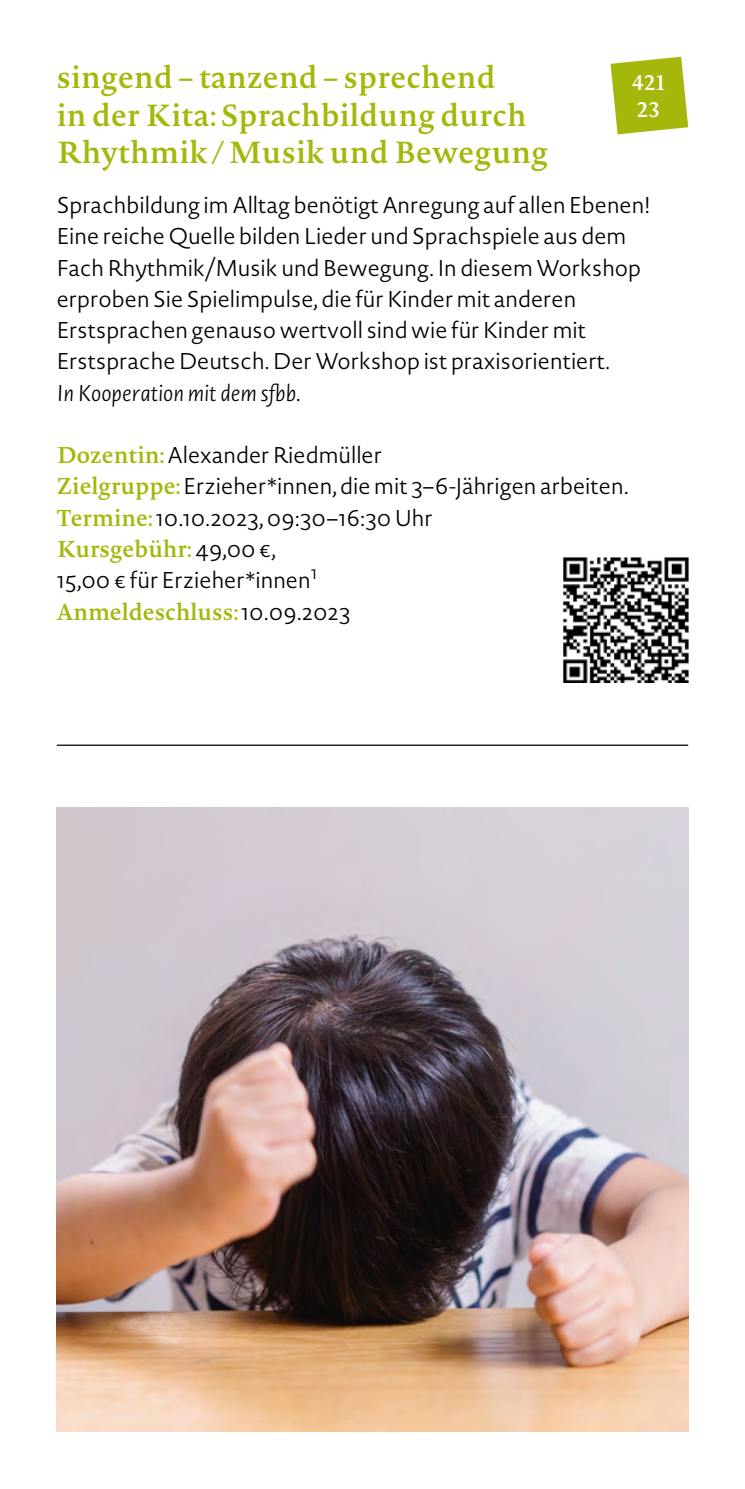
<style>
.page{position:relative;width:745px;height:1489px;background:#fff}
.page>*{position:absolute;margin:0;border:0;box-sizing:border-box;transform-origin:0 0}
.kurs_überschrift{font:600 30px/37.5px "Novel Pro";letter-spacing:.01em;color:#a4b70a}
.fließtext_sans{font:300 22.5px/31.2px "Novel Sans Pro";color:#000}
.fließtext_sans-2{font:600 22.5px "Novel Pro";color:#a4b70a}
.t1{font:600 20.75px "Novel Pro";color:#fff}
.s1{font-style:italic}
.s2{font-family:"Novel Pro";font-weight:600;color:#a4b70a}
.s3{font-family:"Novel Sans Pro";font-weight:300;color:#000}
</style>
<div class="page">
<hr style="left:57px;top:744px;width:630px;height:1px;background:#000">
<svg style="left:610px;top:57px;width:77px;height:77px;background:#b1c12f"></svg>
<img style="left:563px;top:557px;width:124px;height:125px">
<img style="left:57px;top:807px;width:630px;height:624px">
<p class="kurs_überschrift" style="left:57px;top:57px;width:492px">singend – tanzend – sprechend<br>in der Kita: Sprachbildung durch<br>Rhythmik/Musik und Bewegung</p>
<p class="fließtext_sans" style="left:57px;top:189px;width:594px">Sprachbildung im Alltag benötigt Anregung auf allen Ebenen!<br>Eine reiche Quelle bilden Lieder und Sprachspiele aus dem</p>
<p class="fließtext_sans" style="left:57px;top:252px;width:585px">Fach Rhythmik/Musik und Bewegung. In diesem Workshop erproben Sie Spielimpulse, die für Kinder mit anderen</p>
<p class="fließtext_sans" style="left:57px;top:314px;width:530px">Erstsprachen genauso wertvoll sind wie für Kinder mit</p>
<p class="fließtext_sans" style="left:57px;top:345px;width:554px">Erstsprache Deutsch. Der Workshop ist praxisorientiert.<br><span class="s1">In Kooperation mit dem sfbb.</span></p>
<p class="fließtext_sans" style="left:57px;top:439px;width:326px"><span class="s2">Dozentin:</span> Alexander Riedmüller</p>
<p class="fließtext_sans" style="left:57px;top:470px;width:573px"><span class="s2">Zielgruppe:</span>Erzieher*innen, die mit 3–6-Jährigen arbeiten.</p>
<p class="fließtext_sans" style="left:57px;top:502px;width:377px"><span class="s2">Termine:</span> 10.10.2023, 09:30–16:30 Uhr<br><span class="s2">Kursgebühr:</span> 49,00 €,</p>
<p class="fließtext_sans" style="left:57px;top:564px;width:262px">15,00 € für Erzieher*innen¹</p>
<p class="fließtext_sans-2" style="left:57px;top:594px;width:295px">Anmeldeschluss: <span class="s3">10.09.2023</span></p>
<p class="t1" style="left:631px;top:67px;width:35px">421</p>
<p class="t1" style="left:636px;top:93px;width:25px">23</p>
</div>
